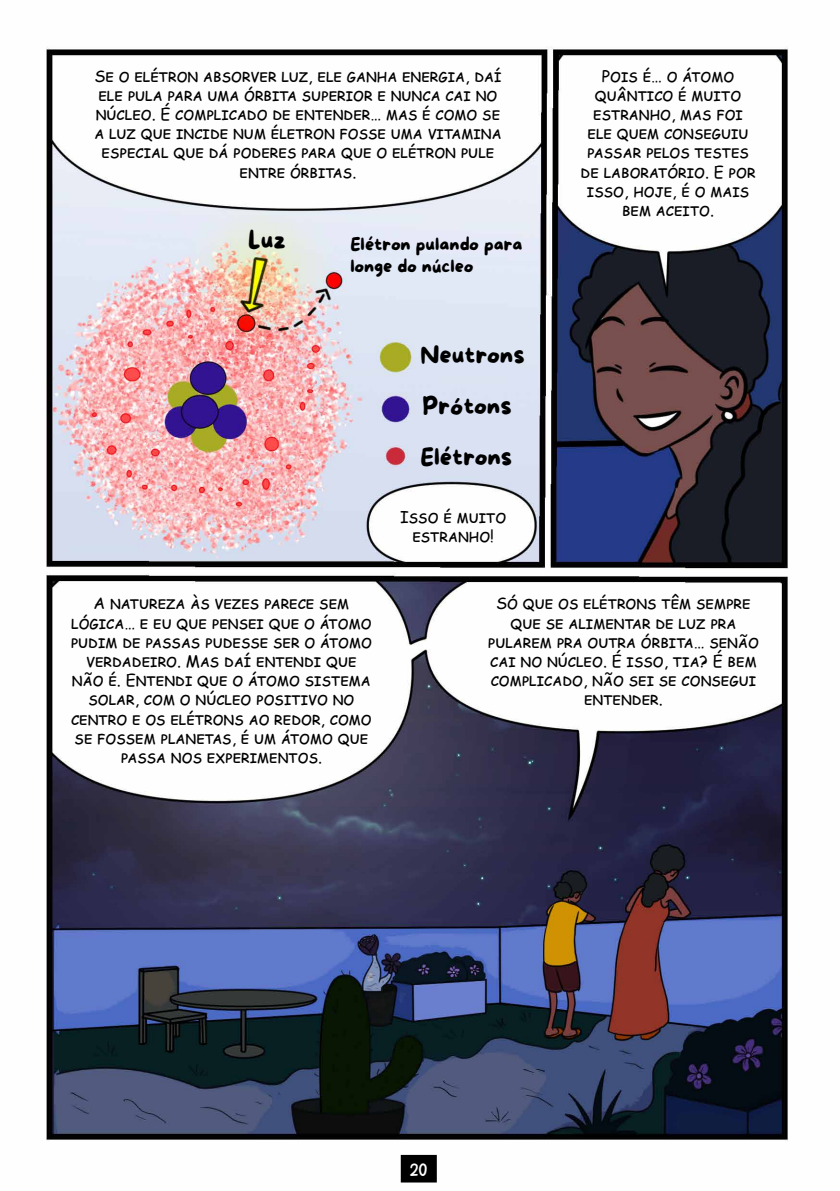
<style>
.page{position:relative;width:840px;height:1191px;background:#fff}
.page>*{position:absolute;margin:0;border:0;box-sizing:border-box;transform-origin:0 0}
.t1{font:24px/51px "More Sugar";color:#000}
.t2{font:18px/21.6px "More Sugar";color:#000}
.t3{font:18px "Papernotes";color:#fff}
.t4{font:16px/19.2px "Comic Sans MS";color:#000;text-align:center}
.t5{font:16px/19.2px "Comic Sans MS";letter-spacing:.065em;color:#000;text-align:center}
.t6{font:16px/19.2px "Comic Sans MS";letter-spacing:.105em;color:#000;text-align:center}
</style>
<div class="page">
<img style="left:46px;top:47px;width:742px;height:1136px">
<div style="left:401px;top:1155px;width:34px;height:26px;background:#000"></div>
<div style="left:400px;top:1154px;width:36px;height:28px;border:2px solid #000"></div>
<p class="t4" style="left:94px;top:66px;width:408px">Se o elétron absorver luz, ele ganha energia, daí ele pula para uma órbita superior e nunca cai no núcleo. É complicado de entender… mas é como se a luz que incide num életron fosse uma vitamina especial que dá poderes para que o elétron pule entre órbitas.</p>
<h1 class="t1" style="left:248px;top:214px;width:39px">Luz</h1>
<p class="t2" style="left:350px;top:233px;width:174px">Elétron pulando para longe do núcleo</p>
<h1 class="t1" style="left:420px;top:329px;width:106px">Neutrons</h1>
<h1 class="t1" style="left:420px;top:380px;width:93px">Prótons<br>Elétrons</h1>
<p class="t4" style="left:400px;top:506px;width:108px">Isso é muito estranho!</p>
<p class="t6" style="left:580px;top:66px;width:176px">Pois é… o átomo quântico é muito estranho, mas foi ele quem conseguiu passar pelos testes de laboratório. E por isso, hoje, é o mais bem aceito.</p>
<p class="t5" style="left:71px;top:593px;width:302px">A natureza às vezes parece sem lógica… e eu que pensei que o átomo pudim de passas pudesse ser o átomo verdadeiro. Mas daí entendi que não é. Entendi que o átomo sistema solar, com o núcleo positivo no centro e os elétrons ao redor, como se fossem planetas, é um átomo que passa nos experimentos.</p>
<p class="t4" style="left:487px;top:593px;width:272px">Só que os elétrons têm sempre que se alimentar de luz pra pularem pra outra órbita… senão cai no núcleo. É isso, tia? É bem complicado, não sei se consegui entender.</p>
<p class="t3" style="left:410px;top:1159px;width:19px">20</p>
</div>
